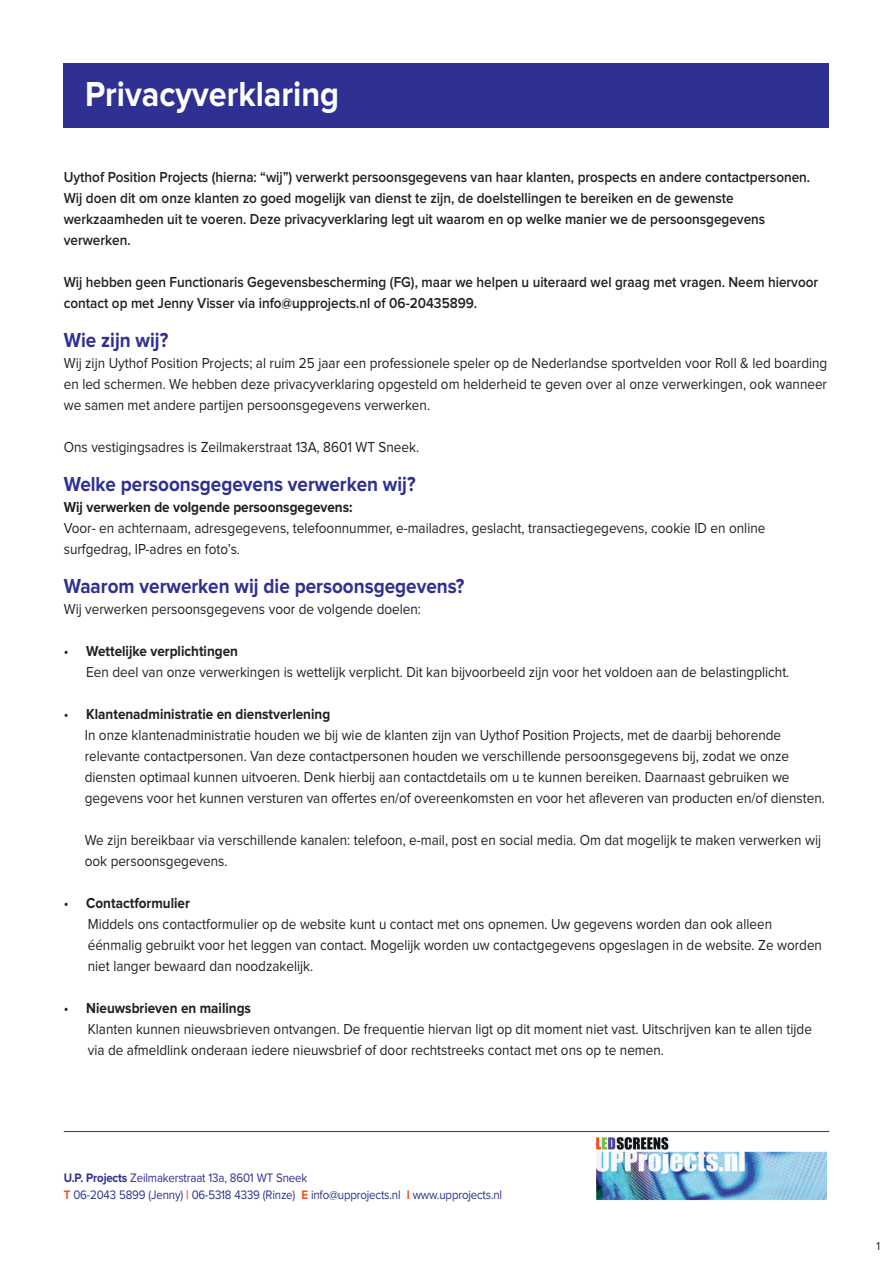
<style>
.page{position:relative;width:893px;height:1263px;background:#fff}
.page>*{position:absolute;margin:0;border:0;box-sizing:border-box;transform-origin:0 0}
.t1{font:700 36px "Proxima Nova";color:#fff;scale:.9 1}
.t2{font:700 21px "Proxima Nova";color:#2e3092;scale:.9 1}
.t3{font:15px/21px "Proxima Nova";color:#231f20;scale:.9 1}
.t4{font:600 15px/21px "Proxima Nova";color:#231f20;scale:.9 1}
.t5{font:700 15px "Proxima Nova";color:#231f20;scale:.9 1}
.t6{font:12.75px/17.1px "Proxima Nova";letter-spacing:-.015em;color:#2e3092;scale:.9 1}
.t7{font:12px "Proxima Nova";color:#231f20;scale:.9 1}
.s1{font-weight:700}
.s2{font-weight:700;color:#f05025}
</style>
<div class="page">
<div style="left:64px;top:64px;width:765px;height:64px;background:#2e3092"></div>
<hr style="left:64px;top:1131px;width:765px;height:1px;background:#2e3092">
<img style="left:596px;top:1137px;width:231px;height:64px">
<h1 class="t1" style="left:85px;top:77px;width:284px">Privacyverklaring</h1>
<p class="t4" style="left:64px;top:167px;width:831px">Uythof Position Projects (hierna: “wij”) verwerkt persoonsgegevens van haar klanten, prospects en andere contactpersonen.<br>Wij doen dit om onze klanten zo goed mogelijk van dienst te zijn, de doelstellingen te bereiken en de gewenste werkzaamheden uit te voeren. Deze privacyverklaring legt uit waarom en op welke manier we de persoonsgegevens verwerken.</p>
<p class="t4" style="left:64px;top:272px;width:840px">Wij hebben geen Functionaris Gegevensbescherming (FG), maar we helpen u uiteraard wel graag met vragen. Neem hiervoor contact op met Jenny Visser via info@upprojects.nl of 06-20435899.</p>
<h2 class="t2" style="left:64px;top:330px;width:118px">Wie zijn wij?</h2>
<p class="t3" style="left:64px;top:353px;width:850px;text-align:justify">Wij zijn Uythof Position Projects; al ruim 25 jaar een professionele speler op de Nederlandse sportvelden voor Roll &amp; led boarding en led schermen. We hebben deze privacyverklaring opgesteld om helderheid te geven over al onze verwerkingen, ook wanneer we samen met andere partijen persoonsgegevens verwerken.</p>
<p class="t3" style="left:64px;top:437px;width:396px">Ons vestigingsadres is Zeilmakerstraat 13A, 8601 WT Sneek.</p>
<h2 class="t2" style="left:64px;top:474px;width:392px">Welke persoonsgegevens verwerken wij?</h2>
<p class="t5" style="left:64px;top:500px;width:322px">Wij verwerken de volgende persoonsgegevens:</p>
<p class="t3" style="left:64px;top:518px;width:781px">Voor- en achternaam, adresgegevens, telefoonnummer, e-mailadres, geslacht, transactiegegevens, cookie ID en online surfgedrag, IP-adres en foto’s.</p>
<h2 class="t2" style="left:64px;top:576px;width:447px">Waarom verwerken wij die persoonsgegevens?</h2>
<p class="t3" style="left:64px;top:599px;width:398px">Wij verwerken persoonsgegevens voor de volgende doelen:</p>
<p class="t3" style="left:86px;top:641px;width:783px;text-indent:-23px">• <span class="s1">Wettelijke verplichtingen<br></span>Een deel van onze verwerkingen is wettelijk verplicht. Dit kan bijvoorbeeld zijn voor het voldoen aan de belastingplicht.</p>
<p class="t3" style="left:85px;top:704px;width:824px;text-indent:-21px">• <span class="s1">Klantenadministratie en dienstverlening<br></span>In onze klantenadministratie houden we bij wie de klanten zijn van Uythof Position Projects, met de daarbij behorende relevante contactpersonen. Van deze contactpersonen houden we verschillende persoonsgegevens bij, zodat we onze diensten optimaal kunnen uitvoeren. Denk hierbij aan contactdetails om u te kunnen bereiken. Daarnaast gebruiken we gegevens voor het kunnen versturen van offertes en/of overeenkomsten en voor het afleveren van producten en/of diensten.</p>
<p class="t3" style="left:85px;top:830px;width:820px">We zijn bereikbaar via verschillende kanalen: telefoon, e-mail, post en social media. Om dat mogelijk te maken verwerken wij ook persoonsgegevens.</p>
<p class="t3" style="left:88px;top:893px;width:817px;text-indent:-24px">• <span class="s1">Contactformulier<br></span>Middels ons contactformulier op de website kunt u contact met ons opnemen. Uw gegevens worden dan ook alleen éénmalig gebruikt voor het leggen van contact. Mogelijk worden uw contactgegevens opgeslagen in de website. Ze worden niet langer bewaard dan noodzakelijk.</p>
<p class="t3" style="left:88px;top:998px;width:806px;text-indent:-24px">• <span class="s1">Nieuwsbrieven en mailings<br></span>Klanten kunnen nieuwsbrieven ontvangen. De frequentie hiervan ligt op dit moment niet vast. Uitschrijven kan te allen tijde via de afmeldlink onderaan iedere nieuwsbrief of door rechtstreeks contact met ons op te nemen.</p>
<p class="t6" style="left:64px;top:1170px;width:489px"><span class="s1">U.P. Projects</span> Zeilmakerstraat 13a, 8601 WT Sneek<br><span class="s2">T</span> 06-2043 5899 (Jenny) <span class="s2">|</span> 06-5318 4339 (Rinze) <span class="s2">E</span> info@upprojects.nl <span class="s2">I</span> www.upprojects.nl</p>
<p class="t7" style="left:876px;top:1241px;width:6px">1</p>
</div>
